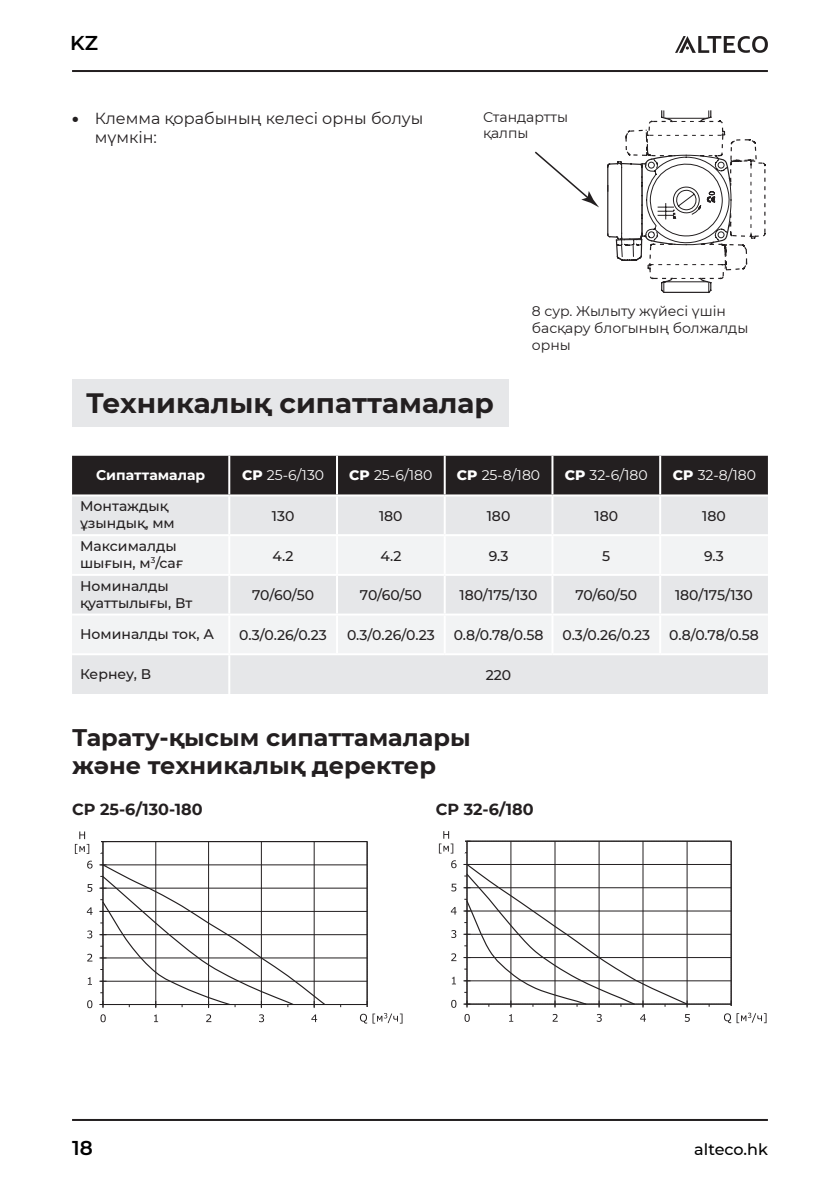
<style>
.page{position:relative;width:840px;height:1191px;background:#fff}
.page>*{position:absolute;margin:0;border:0;box-sizing:border-box;transform-origin:0 0}
.t1{font:700 28px "Montserrat";color:#231f20}
.t2{font:700 24px/28.8px "Montserrat";color:#231f20}
.t3{font:600 20px "Montserrat";color:#000}
.t4{font:16px/19.2px "Montserrat";color:#231f20}
.t5{font:700 16px "Montserrat";color:#231f20}
.t6{font:500 16px "Montserrat";color:#000}
.t7{font:500 14px/16.8px "Montserrat";color:#231f20}
.t8{font:14px/16.8px "Montserrat";color:#231f20}
.t9{font:14px "Montserrat";color:#fff}
.t10{font:700 14px "Montserrat";color:#fff}
.s1{font-weight:900}
.s2{font-weight:800}
</style>
<div class="page">
<hr style="left:72px;top:1119px;width:695px;height:2px;background:#231f20">
<hr style="left:72px;top:70px;width:695px;height:2px;background:#231f20">
<svg style="left:675px;top:36px;width:92px;height:17px"></svg>
<svg style="left:607px;top:110px;width:159px;height:183px"></svg>
<svg style="left:535px;top:151px;width:63px;height:56px"></svg>
<div style="left:72px;top:456px;width:695px;height:38px;background:#231f20"></div>
<div style="left:72px;top:496px;width:695px;height:198px;background:#e6e7e9"></div>
<svg style="left:72px;top:536px;width:695px;height:117px;fill:#f2f3f4"></svg>
<hr style="left:228px;top:456px;width:2px;height:38px;background:#fff">
<hr style="left:336px;top:456px;width:2px;height:38px;background:#fff">
<hr style="left:443px;top:456px;width:2px;height:38px;background:#fff">
<hr style="left:551px;top:456px;width:2px;height:38px;background:#fff">
<hr style="left:658px;top:456px;width:2px;height:38px;background:#fff">
<hr style="left:228px;top:496px;width:2px;height:38px;background:#fff">
<hr style="left:336px;top:496px;width:2px;height:38px;background:#fff">
<hr style="left:443px;top:496px;width:2px;height:38px;background:#fff">
<hr style="left:551px;top:496px;width:2px;height:38px;background:#fff">
<hr style="left:658px;top:496px;width:2px;height:38px;background:#fff">
<hr style="left:72px;top:534px;width:157px;height:2px;background:#fff">
<hr style="left:229px;top:534px;width:108px;height:2px;background:#fff">
<hr style="left:228px;top:536px;width:2px;height:38px;background:#fff">
<hr style="left:337px;top:534px;width:107px;height:2px;background:#fff">
<hr style="left:336px;top:536px;width:2px;height:38px;background:#fff">
<hr style="left:444px;top:534px;width:108px;height:2px;background:#fff">
<hr style="left:443px;top:536px;width:2px;height:38px;background:#fff">
<hr style="left:552px;top:534px;width:107px;height:2px;background:#fff">
<hr style="left:551px;top:536px;width:2px;height:38px;background:#fff">
<hr style="left:659px;top:534px;width:108px;height:2px;background:#fff">
<hr style="left:658px;top:536px;width:2px;height:38px;background:#fff">
<hr style="left:72px;top:574px;width:157px;height:2px;background:#fff">
<hr style="left:229px;top:574px;width:108px;height:2px;background:#fff">
<hr style="left:228px;top:576px;width:2px;height:37px;background:#fff">
<hr style="left:337px;top:574px;width:107px;height:2px;background:#fff">
<hr style="left:336px;top:576px;width:2px;height:37px;background:#fff">
<hr style="left:444px;top:574px;width:108px;height:2px;background:#fff">
<hr style="left:443px;top:576px;width:2px;height:37px;background:#fff">
<hr style="left:552px;top:574px;width:107px;height:2px;background:#fff">
<hr style="left:551px;top:576px;width:2px;height:37px;background:#fff">
<hr style="left:659px;top:574px;width:108px;height:2px;background:#fff">
<hr style="left:658px;top:576px;width:2px;height:37px;background:#fff">
<hr style="left:72px;top:613px;width:157px;height:2px;background:#fff">
<hr style="left:229px;top:613px;width:108px;height:2px;background:#fff">
<hr style="left:228px;top:615px;width:2px;height:38px;background:#fff">
<hr style="left:337px;top:613px;width:107px;height:2px;background:#fff">
<hr style="left:336px;top:615px;width:2px;height:38px;background:#fff">
<hr style="left:444px;top:613px;width:108px;height:2px;background:#fff">
<hr style="left:443px;top:615px;width:2px;height:38px;background:#fff">
<hr style="left:552px;top:613px;width:107px;height:2px;background:#fff">
<hr style="left:551px;top:615px;width:2px;height:38px;background:#fff">
<hr style="left:659px;top:613px;width:108px;height:2px;background:#fff">
<hr style="left:658px;top:615px;width:2px;height:38px;background:#fff">
<hr style="left:72px;top:653px;width:157px;height:2px;background:#fff">
<hr style="left:229px;top:653px;width:108px;height:2px;background:#fff">
<hr style="left:228px;top:655px;width:2px;height:39px;background:#fff">
<hr style="left:337px;top:653px;width:107px;height:2px;background:#fff">
<hr style="left:444px;top:653px;width:108px;height:2px;background:#fff">
<hr style="left:552px;top:653px;width:107px;height:2px;background:#fff">
<hr style="left:659px;top:653px;width:108px;height:2px;background:#fff">
<img style="left:103px;top:841px;width:264px;height:22px">
<hr style="left:102px;top:841px;width:1px;height:163px;background:#231f20">
<svg style="left:87px;top:1000px;width:5px;height:8px"></svg>
<svg style="left:88px;top:977px;width:3px;height:7px"></svg>
<svg style="left:87px;top:953px;width:5px;height:8px"></svg>
<svg style="left:87px;top:930px;width:5px;height:8px"></svg>
<svg style="left:87px;top:907px;width:6px;height:8px"></svg>
<svg style="left:87px;top:884px;width:5px;height:8px"></svg>
<svg style="left:87px;top:860px;width:5px;height:8px"></svg>
<svg style="left:364px;top:1013px;width:39px;height:11px"></svg>
<svg style="left:99px;top:863px;width:303px;height:160px"></svg>
<svg style="left:75px;top:831px;width:15px;height:23px"></svg>
<img style="left:467px;top:840px;width:264px;height:23px">
<hr style="left:466px;top:841px;width:1px;height:163px;background:#231f20">
<svg style="left:451px;top:1000px;width:5px;height:7px"></svg>
<svg style="left:451px;top:976px;width:5px;height:8px"></svg>
<svg style="left:451px;top:953px;width:5px;height:8px"></svg>
<svg style="left:451px;top:930px;width:5px;height:8px"></svg>
<svg style="left:450px;top:907px;width:6px;height:7px"></svg>
<svg style="left:451px;top:883px;width:5px;height:8px"></svg>
<svg style="left:451px;top:860px;width:5px;height:8px"></svg>
<svg style="left:463px;top:863px;width:303px;height:160px"></svg>
<svg style="left:438px;top:831px;width:16px;height:22px"></svg>
<div style="left:72px;top:379px;width:436px;height:48px;background:#e6e7e9"></div>
<h3 class="t3" style="left:70px;top:29px;width:29px">KZ</h3>
<p class="t4" style="left:95px;top:108px;width:330px;text-indent:-23px"><span class="s1">•</span> Клемма қорабының келесі орны болуы мүмкін:</p>
<p class="t8" style="left:483px;top:108px;width:87px">Стандартты қалпы</p>
<p class="t8" style="left:531px;top:302px;width:218px">8 сур. Жылыту жүйесі үшін басқару блогының болжалды орны</p>
<h1 class="t1" style="left:86px;top:383px;width:409px">Техникалық сипаттамалар</h1>
<p class="t10" style="left:96px;top:464px;width:111px">Сипаттамалар</p>
<p class="t9" style="left:242px;top:465px;width:84px"><span class="s2">CP</span> 25-6/130</p>
<p class="t9" style="left:349px;top:465px;width:85px"><span class="s2">CP</span> 25-6/180</p>
<p class="t9" style="left:456px;top:465px;width:85px"><span class="s2">CP</span> 25-8/180</p>
<p class="t9" style="left:564px;top:465px;width:84px"><span class="s2">CP</span> 32-6/180</p>
<p class="t9" style="left:672px;top:465px;width:85px"><span class="s2">CP</span> 32-8/180</p>
<p class="t7" style="left:80px;top:497px;width:96px">Монтаждық ұзындық, мм</p>
<p class="t7" style="left:272px;top:507px;width:24px">130</p>
<p class="t7" style="left:379px;top:507px;width:25px">180</p>
<p class="t7" style="left:486px;top:507px;width:25px">180</p>
<p class="t7" style="left:594px;top:507px;width:25px">180</p>
<p class="t7" style="left:701px;top:507px;width:25px">180</p>
<p class="t7" style="left:80px;top:537px;width:104px">Максималды шығын, м<sup>3</sup>/сағ</p>
<p class="t7" style="left:272px;top:546px;width:22px">4.2</p>
<p class="t7" style="left:380px;top:546px;width:22px">4.2</p>
<p class="t7" style="left:488px;top:546px;width:21px">9.3</p>
<p class="t7" style="left:602px;top:546px;width:10px">5</p>
<p class="t7" style="left:703px;top:546px;width:21px">9.3</p>
<p class="t7" style="left:80px;top:577px;width:114px">Номиналды қуаттылығы, Вт</p>
<p class="t7" style="left:252px;top:586px;width:63px">70/60/50</p>
<p class="t7" style="left:360px;top:586px;width:63px">70/60/50</p>
<p class="t7" style="left:459px;top:586px;width:79px">180/175/130</p>
<p class="t7" style="left:575px;top:586px;width:63px">70/60/50</p>
<p class="t7" style="left:674px;top:586px;width:79px">180/175/130</p>
<p class="t7" style="left:80px;top:625px;width:135px">Номиналды ток, А</p>
<p class="t7" style="left:239px;top:626px;width:89px">0.3/0.26/0.23</p>
<p class="t7" style="left:347px;top:626px;width:89px">0.3/0.26/0.23</p>
<p class="t7" style="left:453px;top:626px;width:91px">0.8/0.78/0.58</p>
<p class="t7" style="left:562px;top:626px;width:89px">0.3/0.26/0.23</p>
<p class="t7" style="left:668px;top:626px;width:91px">0.8/0.78/0.58</p>
<p class="t7" style="left:80px;top:664px;width:73px">Кернеу, В</p>
<p class="t7" style="left:485px;top:666px;width:27px">220</p>
<h2 class="t2" style="left:72px;top:721px;width:400px">Тарату-қысым сипаттамалары және техникалық деректер</h2>
<p class="t5" style="left:72px;top:798px;width:132px">CP 25-6/130-180</p>
<p class="t5" style="left:435px;top:798px;width:99px">CP 32-6/180</p>
<h3 class="t3" style="left:72px;top:1133px;width:22px">18</h3>
<p class="t6" style="left:693px;top:1138px;width:75px">alteco.hk</p>
</div>
